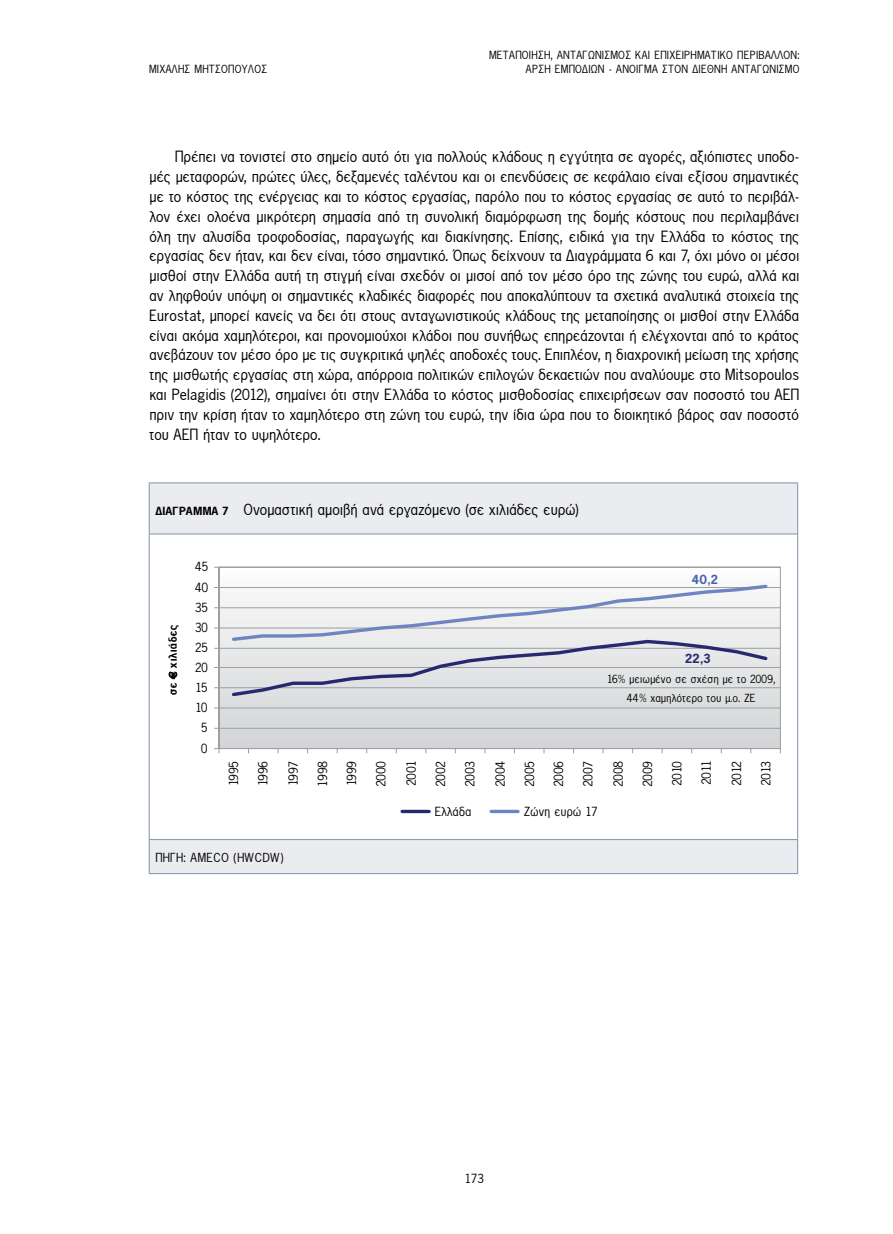
<style>
.page{position:relative;width:893px;height:1234px;background:#fff}
.page>*{position:absolute;margin:0;border:0;box-sizing:border-box;transform-origin:0 0}
.t1{font:16.5px/19.8px "UB News Letter";letter-spacing:-.005em;color:#000;text-align:justify}
.t2{font:13.5px/29.2px "UB News Letter";letter-spacing:.01em;color:#000;text-align:justify}
.t3{font:13.5px "UB News Letter Bold";color:#4764af}
.t4{font:13.5px "UB News Letter Bold";color:#27286d}
.t5{font:13.35px "UB News Letter";letter-spacing:.03em;color:#000}
.t6{font:12px "UB News Letter";letter-spacing:.03em;color:#000}
.t7{font:12px/19.5px "UB News Letter";letter-spacing:.01em;color:#000;text-align:center}
.t8{font:12px "UB News Letter Bold";letter-spacing:.01em;color:#000}
.s1{font-family:"UB News Letter Bold";font-size:12px}
</style>
<div class="page">
<svg style="left:150px;top:483px;width:647px;height:390px"></svg>
<hr style="left:149px;top:483px;width:1px;height:50px;background:#8191a8">
<hr style="left:149px;top:482px;width:649px;height:1px;background:#8191a8">
<hr style="left:797px;top:483px;width:1px;height:51px;background:#8191a8">
<hr style="left:149px;top:533px;width:648px;height:1px;background:#8191a8">
<hr style="left:149px;top:534px;width:1px;height:305px;background:#8191a8">
<hr style="left:797px;top:534px;width:1px;height:305px;background:#8191a8">
<hr style="left:149px;top:839px;width:1px;height:34px;background:#8191a8">
<hr style="left:149px;top:839px;width:648px;height:1px;background:#8191a8">
<hr style="left:797px;top:839px;width:1px;height:34px;background:#8191a8">
<hr style="left:149px;top:873px;width:649px;height:1px;background:#8191a8">
<svg style="left:214px;top:566px;width:567px;height:187px"></svg>
<svg style="left:230px;top:582px;width:540px;height:116px"></svg>
<svg style="left:402px;top:809px;width:27px;height:4px"></svg>
<svg style="left:491px;top:809px;width:27px;height:4px"></svg>
<svg style="left:169px;top:671px;width:8px;height:8px"></svg>
<p class="t6" style="left:489px;top:49px;width:46px">Μεταποίηση</p>
<p class="t6" style="left:550px;top:49px;width:62px">, Aνταγωνισμός</p>
<p class="t6" style="left:635px;top:49px;width:166px">και Επιχειρηματικό Περιβάλλον:</p>
<p class="t6" style="left:149px;top:63px;width:118px">Μιχάλης Μητσόπουλος</p>
<p class="t6" style="left:526px;top:63px;width:261px">Άρση εμποδίων - άνοιγμα στον διεθνή ανταγωνισμό</p>
<p class="t1" style="left:149px;top:147px;width:651px;text-indent:26px">Πρέπει να τονιστεί στο σημείο αυτό ότι για πολλούς κλάδους η εγγύτητα σε αγορές, αξιόπιστες υποδο&shy;μές μεταφορών, πρώτες ύλες, δεξαμενές ταλέντου και οι επενδύσεις σε κεφάλαιο είναι εξίσου σημαντικές με το κόστος της ενέργειας και το κόστος εργασίας, παρόλο που το κόστος εργασίας σε αυτό το περιβάλ&shy;λον έχει ολοένα μικρότερη σημασία από τη συνολική διαμόρφωση της δομής κόστους που περιλαμβάνει όλη την αλυσίδα τροφοδοσίας, παραγωγής και διακίνησης. Επίσης, ειδικά για την Ελλάδα το κόστος της εργασίας δεν ήταν, και δεν είναι, τόσο σημαντικό. Όπως δείχνουν τα Διαγράμματα 6 και 7, όχι μόνο οι μέσοι μισθοί στην Ελλάδα αυτή τη στιγμή είναι σχεδόν οι μισοί από τον μέσο όρο της ζώνης του ευρώ, αλλά και αν ληφθούν υπόψη οι σημαντικές κλαδικές διαφορές που αποκαλύπτουν τα σχετικά αναλυτικά στοιχεία της Eurostat, μπορεί κανείς να δει ότι στους ανταγωνιστικούς κλάδους της μεταποίησης οι μισθοί στην Ελλάδα είναι ακόμα χαμηλότεροι, και προνομιούχοι κλάδοι που συνήθως επηρεάζονται ή ελέγχονται από το κράτος ανεβάζουν τον μέσο όρο με τις συγκριτικά ψηλές αποδοχές τους. Επιπλέον, η διαχρονική μείωση της χρήσης της μισθωτής εργασίας στη χώρα, απόρροια πολιτικών επιλογών δεκαετιών που αναλύουμε στο Mitsopoulos και Pelagidis (2012), σημαίνει ότι στην Ελλάδα το κόστος μισθοδοσίας επιχειρήσεων σαν ποσοστό του ΑΕΠ πριν την κρίση ήταν το χαμηλότερο στη ζώνη του ευρώ, την ίδια ώρα που το διοικητικό βάρος σαν ποσοστό του ΑΕΠ ήταν το υψηλότερο.</p>
<p class="t1" style="left:155px;top:500px;width:425px"><span class="s1">Διάγραμ μα 7</span> Ονομαστική αμοιβή ανά εργαζόμενο (σε χιλιάδες ευρώ)</p>
<p class="t8" style="left:166px;top:696px;width:73px;rotate:-90deg">σε χιλιάδες</p>
<p class="t2" style="left:195px;top:552px;width:15px">45</p>
<p class="t2" style="left:195px;top:572px;width:15px">40</p>
<p class="t2" style="left:195px;top:593px;width:14px">35</p>
<p class="t2" style="left:195px;top:613px;width:14px">30</p>
<p class="t2" style="left:195px;top:633px;width:14px">25</p>
<p class="t2" style="left:195px;top:652px;width:14px">20</p>
<p class="t2" style="left:195px;top:672px;width:14px">15</p>
<p class="t2" style="left:195px;top:693px;width:14px">10</p>
<p class="t2" style="left:201px;top:713px;width:8px">5</p>
<p class="t2" style="left:201px;top:733px;width:8px">0</p>
<p class="t3" style="left:691px;top:571px;width:27px">40,2</p>
<p class="t4" style="left:685px;top:651px;width:27px">22,3</p>
<p class="t7" style="left:607px;top:669px;width:170px">16% µειωµένο σε σχέση µε το 2009,<br>44% χαµηλότερο του µ.ο. ΖΕ</p>
<p class="t2" style="left:219px;top:786px;width:26px;rotate:-90deg">1995<br>1996</p>
<p class="t2" style="left:279px;top:787px;width:27px;rotate:-90deg">1997<br>1998<br>1999<br>2000</p>
<p class="t2" style="left:397px;top:787px;width:27px;rotate:-90deg">2001<br>2002<br>2003</p>
<p class="t2" style="left:486px;top:787px;width:28px;rotate:-90deg">2004<br>2005<br>2006<br>2007</p>
<p class="t2" style="left:604px;top:787px;width:28px;rotate:-90deg">2008<br>2009<br>2010<br>2011</p>
<p class="t2" style="left:722px;top:786px;width:26px;rotate:-90deg">2012<br>2013</p>
<p class="t2" style="left:434px;top:796px;width:38px">Ελλάδα</p>
<p class="t2" style="left:523px;top:796px;width:75px">Ζώνη ευρώ 17</p>
<p class="t5" style="left:155px;top:851px;width:130px">Πηγή: AMECO (HWCDW)</p>
<p class="t2" style="left:465px;top:1163px;width:21px">173</p>
</div>
